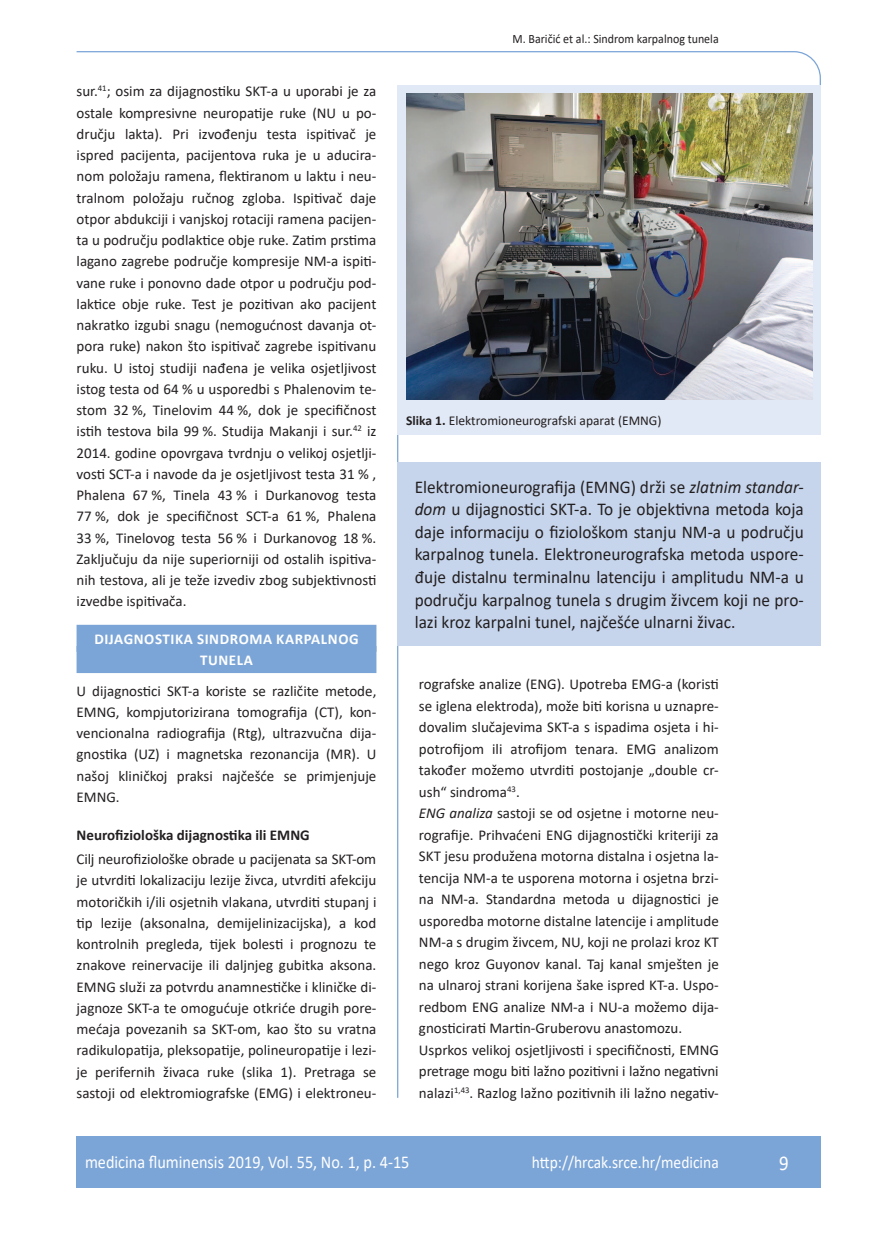
<style>
.page{position:relative;width:872px;height:1234px;background:#fff}
.page>*{position:absolute;margin:0;border:0;box-sizing:border-box;transform-origin:0 0}
.t1{font:21px "Calibri";color:#fff;scale:.9 1}
.anterfile{font:18px/22.5px "Calibri";color:#231f20;text-align:justify;scale:.96 1}
.t2{font:18px "Calibri";color:#fff;scale:.9 1}
.t3{font:17.25px "Calibri";color:#fff;scale:.9 1}
.osnovni_tekst{font:15px/21.3px "Calibri";color:#231f20;text-align:justify}
.naslov_ruler{font:700 15px "Calibri";letter-spacing:.04em;color:#fff}
.podnaslov{font:700 15px "Calibri";color:#231f20}
.potpis_slika{font:13.5px "Calibri";color:#231f20}
.glava{font:12.75px "Calibri";color:#231f20;scale:.94 1}
.s1{font-weight:700}
.s2{font-style:italic}
</style>
<div class="page">
<svg style="left:76px;top:51px;width:745px;height:275px"></svg>
<hr style="left:397px;top:434px;width:1px;height:663px;background:#7ca5d7">
<div style="left:77px;top:1135px;width:744px;height:51px;background:#7ca5d7"></div>
<div style="left:77px;top:624px;width:299px;height:27px;background:#7ca5d7"></div>
<div style="left:77px;top:646px;width:299px;height:27px;background:#7ca5d7"></div>
<div style="left:398px;top:85px;width:423px;height:349px;background:#e1e9f6"></div>
<img style="left:406px;top:94px;width:406px;height:306px">
<div style="left:398px;top:462px;width:423px;height:184px;background:#c6d5ec"></div>
<p class="osnovni_tekst" style="left:77px;top:80px;width:301px">sur.<sup>41</sup>; osim za dijagnostiku SKT-a u uporabi je za ostale kompresivne neuropatije ruke (NU u po&shy;dručju lakta). Pri izvođenju testa ispitivač je ispred pacijenta, pacijentova ruka je u aducira&shy;nom položaju ramena, flektiranom u laktu i neu&shy;tralnom položaju ručnog zgloba. Ispitivač daje otpor abdukciji i vanjskoj rotaciji ramena pacijen&shy;ta u području podlaktice obje ruke. Zatim prstima lagano zagrebe područje kompresije NM-a ispiti&shy;vane ruke i ponovno dade otpor u području pod&shy;laktice obje ruke. Test je pozitivan ako pacijent nakratko izgubi snagu (nemogućnost davanja ot&shy;pora ruke) nakon što ispitivač zagrebe ispitivanu ruku. U istoj studiji nađena je velika osjetljivost istog testa od 64 % u usporedbi s Phalenovim te&shy;stom 32 %, Tinelovim 44 %, dok je specifičnost istih testova bila 99 %. Studija Makanji i sur.<sup>42</sup> iz 2014. godine opovrgava tvrdnju o velikoj osjetlji&shy;vosti SCT-a i navode da je osjetljivost testa 31 % , Phalena 67 %, Tinela 43 % i Durkanovog testa 77 %, dok je specifičnost SCT-a 61 %, Phalena 33 %, Tinelovog testa 56 % i Durkanovog 18 %.<br>Zaključuju da nije superiorniji od ostalih ispitiva&shy;nih testova, ali je teže izvediv zbog subjektivnosti izvedbe ispitivača.</p>
<p class="naslov_ruler" style="left:94px;top:628px;width:266px">DIJAGNOSTIKA SINDROMA KARPALNOG</p>
<p class="naslov_ruler" style="left:200px;top:649px;width:54px">TUNELA</p>
<p class="osnovni_tekst" style="left:77px;top:679px;width:301px">U dijagnostici SKT-a koriste se različite metode, EMNG, kompjutorizirana tomografija (CT), kon&shy;vencionalna radiografija (Rtg), ultrazvučna dija&shy;gnostika (UZ) i magnetska rezonancija (MR). U našoj kliničkoj praksi najčešće se primjenjuje EMNG.</p>
<p class="podnaslov" style="left:77px;top:824px;width:235px">Neurofiziološka dijagnostika ili EMNG</p>
<p class="osnovni_tekst" style="left:77px;top:847px;width:301px">Cilj neurofiziološke obrade u pacijenata sa SKT-om je utvrditi lokalizaciju lezije živca, utvrditi afekciju motoričkih i/ili osjetnih vlakana, utvrditi stupanj i tip lezije (aksonalna, demijelinizacijska), a kod kontrolnih pregleda, tijek bolesti i prognozu te znakove reinervacije ili daljnjeg gubitka aksona.<br>EMNG služi za potvrdu anamnestičke i kliničke di&shy;jagnoze SKT-a te omogućuje otkriće drugih pore&shy;mećaja povezanih sa SKT-om, kao što su vratna radikulopatija, pleksopatije, polineuropatije i lezi&shy;je perifernih živaca ruke (slika 1). Pretraga se sastoji od elektromiografske (EMG) i elektroneu-</p>
<p class="glava" style="left:512px;top:29px;width:221px">M. Baričić et al.: Sindrom karpalnog tunela</p>
<p class="potpis_slika" style="left:406px;top:411px;width:257px"><span class="s1">Slika 1.</span> Elektromioneurografski aparat (EMNG)</p>
<p class="anterfile" style="left:415px;top:475px;width:407px">Elektromioneurografija (EMNG) drži se <span class="s2">zlatnim standar&shy;dom</span> u dijagnostici SKT-a. To je objektivna metoda koja daje informaciju o fiziološkom stanju NM-a u području karpalnog tunela. Elektroneurografska metoda uspore&shy;đuje distalnu terminalnu latenciju i amplitudu NM-a u području karpalnog tunela s drugim živcem koji ne pro&shy;lazi kroz karpalni tunel, najčešće ulnarni živac.</p>
<p class="osnovni_tekst" style="left:419px;top:673px;width:301px">rografske analize (ENG). Upotreba EMG-a (koristi se iglena elektroda), može biti korisna u uznapre&shy;dovalim slučajevima SKT-a s ispadima osjeta i hi&shy;potrofijom ili atrofijom tenara. EMG analizom također možemo utvrditi postojanje „double cr&shy;ush“ sindroma<sup>43</sup>.</p>
<p class="osnovni_tekst" style="left:419px;top:802px;width:301px"><span class="s2">ENG analiza</span> sastoji se od osjetne i motorne neu&shy;rografije. Prihvaćeni ENG dijagnostički kriteriji za SKT jesu produžena motorna distalna i osjetna la&shy;tencija NM-a te usporena motorna i osjetna brzi&shy;na NM-a. Standardna metoda u dijagnostici je usporedba motorne distalne latencije i amplitude NM-a s drugim živcem, NU, koji ne prolazi kroz KT nego kroz Guyonov kanal. Taj kanal smješten je na ulnaroj strani korijena šake ispred KT-a. Uspo&shy;redbom ENG analize NM-a i NU-a možemo dija&shy;gnosticirati Martin-Gruberovu anastomozu.</p>
<p class="osnovni_tekst" style="left:419px;top:1038px;width:301px">Usprkos velikoj osjetljivosti i specifičnosti, EMNG pretrage mogu biti lažno pozitivni i lažno negativni nalazi<sup>1,43</sup>. Razlog lažno pozitivnih ili lažno negativ-</p>
<p class="t2" style="left:85px;top:1149px;width:362px">medicina fluminensis 2019, Vol. 55, No. 1, p. 4-15</p>
<p class="t3" style="left:532px;top:1150px;width:209px">http://hrcak.srce.hr/medicina</p>
<p class="t1" style="left:779px;top:1147px;width:12px">9</p>
</div>
